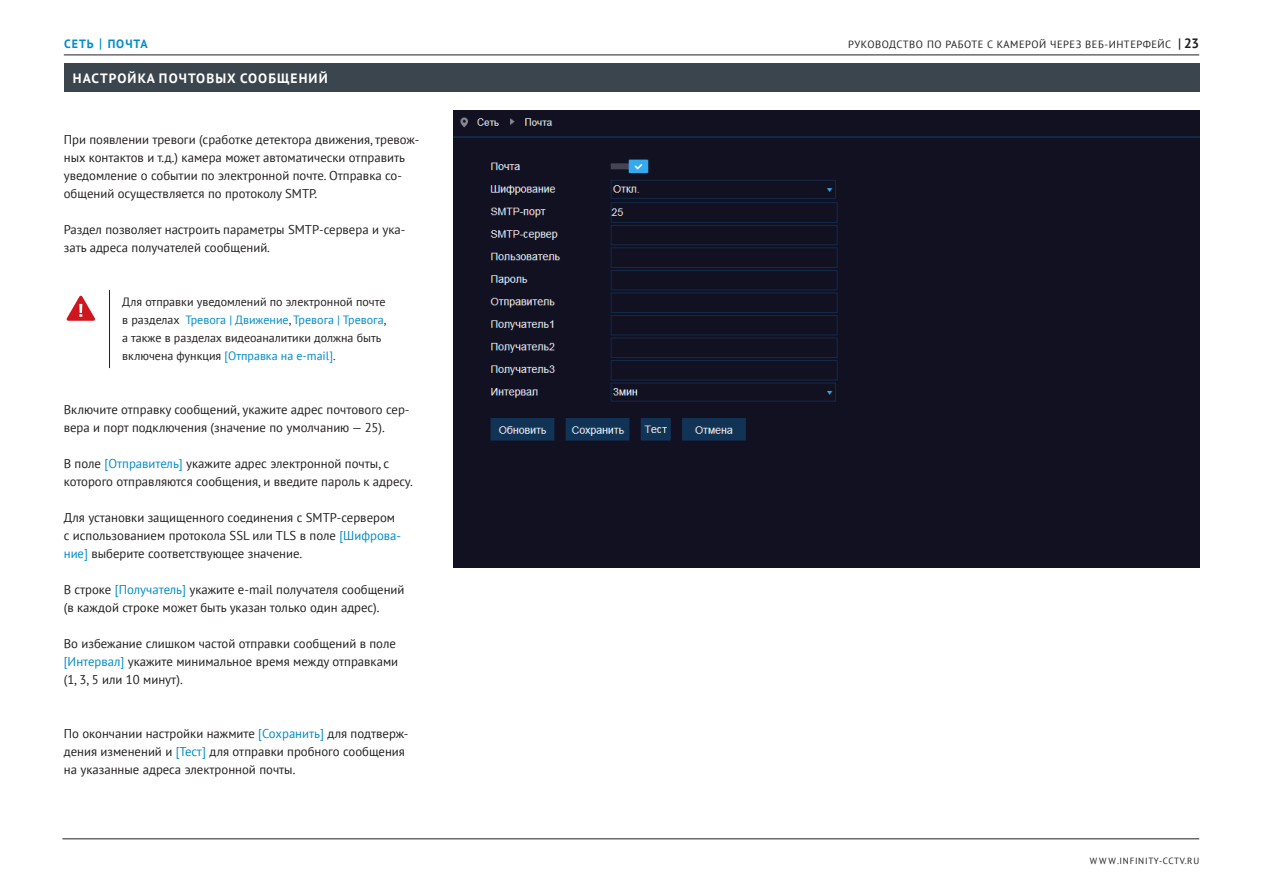
<style>
.page{position:relative;width:1263px;height:893px;background:#fff}
.page>*{position:absolute;margin:0;border:0;box-sizing:border-box;transform-origin:0 0}
.t1{font:700 13.5px "PT Sans";letter-spacing:.08em;color:#fff}
.t2{font:12.75px/18px "PT Sans";color:#231f20}
.t3{font:12px/18px "PT Sans";color:#231f20}
.t4{font:700 12px "PT Sans";letter-spacing:.08em;color:#008cca}
.t5{font:10.5px "PT Sans";letter-spacing:.05em;color:#231f20}
.t6{font:9px "PT Sans";letter-spacing:.075em;color:#231f20}
.s1{font-size:13.65px}
.s2{color:#008cca}
.s3{font-weight:700;font-style:italic;font-size:13.65px}
.s4{font-weight:700;font-size:13.5px}
</style>
<div class="page">
<hr style="left:64px;top:55px;width:1135px;height:1px;background:#231f20">
<hr style="left:62px;top:838px;width:1137px;height:1px;background:#231f20">
<hr style="left:109px;top:290px;width:1px;height:78px;background:#231f20">
<svg style="left:67px;top:296px;width:28px;height:25px"></svg>
<div style="left:454px;top:111px;width:745px;height:456px;background:#112"></div>
<div style="left:64px;top:64px;width:1135px;height:28px;background:#3b454d"></div>
<p class="t4" style="left:64px;top:36px;width:85px">СЕТЬ <span class="s1">|</span> ПОЧТА</p>
<p class="t1" style="left:73px;top:69px;width:256px">НАСТРОЙКА ПОЧТОВЫХ СООБЩЕНИЙ</p>
<p class="t2" style="left:64px;top:130px;width:357px">При появлении тревоги (сработке детектора движения, тревож&shy;ных контактов и т.д.) камера может автоматически отправить уведомление о событии по электронной почте. Отправка со&shy;общений осуществляется по протоколу SMTP.</p>
<p class="t2" style="left:64px;top:220px;width:343px">Раздел позволяет настроить параметры SMTP-сервера и ука&shy;зать адреса получателей сообщений.</p>
<p class="t3" style="left:122px;top:293px;width:266px">Для отправки уведомлений по электронной почте в разделах <span class="s2">Тревога | Движение</span>, <span class="s2">Тревога | Тревога</span>, а также в разделах видеоаналитики должна быть включена функция <span class="s2">[Отправка на e-mail]</span>.</p>
<p class="t2" style="left:64px;top:400px;width:347px">Включите отправку сообщений, укажите адрес почтового сер&shy;вера и порт подключения (значение по умолчанию — 25).</p>
<p class="t2" style="left:64px;top:454px;width:350px">В поле <span class="s2">[Отправитель]</span> укажите адрес электронной почты, с которого отправляются сообщения, и введите пароль к адресу.</p>
<p class="t2" style="left:64px;top:508px;width:339px">Для установки защищенного соединения с SMTP-сервером с использованием протокола SSL или TLS в поле <span class="s2">[Шифрова&shy;ние]</span> выберите соответствующее значение.</p>
<p class="t2" style="left:64px;top:580px;width:342px">В строке <span class="s2">[Получатель]</span> укажите e-mail получателя сообщений (в каждой строке может быть указан только один адрес).</p>
<p class="t2" style="left:64px;top:634px;width:336px">Во избежание слишком частой отправки сообщений в поле <span class="s2">[Интервал]</span> укажите минимальное время между отправками (1, 3, 5 или 10 минут).</p>
<p class="t2" style="left:64px;top:724px;width:346px">По окончании настройки нажмите <span class="s2">[Сохранить]</span> для подтверж&shy;дения изменений и <span class="s2">[Тест]</span> для отправки пробного сообщения на указанные адреса электронной почты.</p>
<p class="t5" style="left:848px;top:38px;width:352px">РУКОВОДСТВО ПО РАБОТЕ С КАМЕРОЙ ЧЕРЕЗ ВЕБ-ИНТЕРФЕЙС <span class="s3">|</span> <span class="s4">23</span></p>
<p class="t6" style="left:1090px;top:855px;width:111px">W W W.INFINITY-CCTV.RU</p>
</div>
